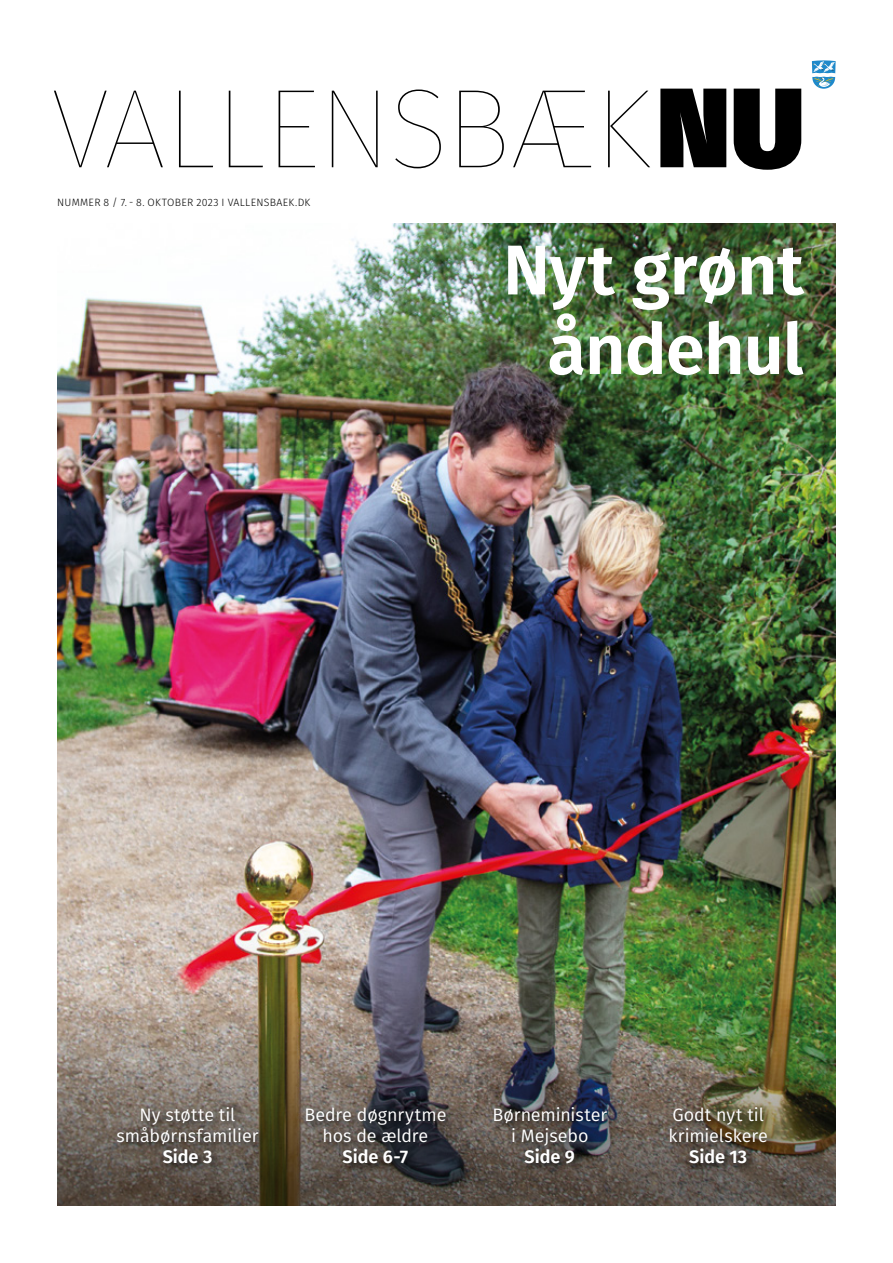
<style>
.page{position:relative;width:893px;height:1263px;background:#fff}
.page>*{position:absolute;margin:0;border:0;box-sizing:border-box;transform-origin:0 0}
.t1{font:112.65px "Fira Sans Hair";letter-spacing:-.02em;color:#000}
.t2{font:600 70.5px/79.5px "Fira Sans";letter-spacing:-.01em;color:#fff;text-align:right}
.t3{font:600 18.15px "Fira Sans";letter-spacing:-.005em;color:#fff}
.t4{font:18px/21px "Fira Sans";letter-spacing:-.005em;color:#fff;text-align:center}
.t5{font:300 10.65px "Fira Sans";letter-spacing:.025em;color:#000}
.s1{font-family:"Fira Sans";font-weight:900}
</style>
<div class="page">
<svg style="left:812px;top:60px;width:24px;height:29px"></svg>
<img style="left:57px;top:223px;width:779px;height:721px">
<img style="left:57px;top:944px;width:779px;height:261px">
<svg style="left:112px;top:1102px;width:157px;height:73px;background:#625950"></svg>
<svg style="left:488px;top:1102px;width:130px;height:73px;background:#4b4748"></svg>
<svg style="left:300px;top:1102px;width:158px;height:73px;background:#444141"></svg>
<svg style="left:664px;top:1102px;width:115px;height:73px;background:#5f5544"></svg>
<h1 class="t1" style="left:50px;top:49px;width:755px">VALLENSBÆK<span class="s1">NU</span></h1>
<p class="t5" style="left:57px;top:194px;width:255px">NUMMER 8 / 7. - 8. OKTOBER 2023 I VALLENSBAEK.DK</p>
<h2 class="t2" style="left:503px;top:226px;width:302px">Nyt grønt åndehul</h2>
<p class="t4" style="left:117px;top:1104px;width:143px">Ny støtte til småbørnsfamilier</p>
<p class="t3" style="left:163px;top:1142px;width:51px">Side 3</p>
<p class="t4" style="left:304px;top:1104px;width:143px">Bedre døgnrytme hos de ældre</p>
<p class="t3" style="left:343px;top:1142px;width:67px">Side 6-7</p>
<p class="t4" style="left:492px;top:1104px;width:116px">Børneminister i Mejsebo</p>
<p class="t3" style="left:525px;top:1142px;width:52px">Side 9</p>
<p class="t4" style="left:668px;top:1104px;width:101px;text-align:left">Godt nyt til krimielskere</p>
<p class="t3" style="left:689px;top:1142px;width:59px">Side 13</p>
</div>
